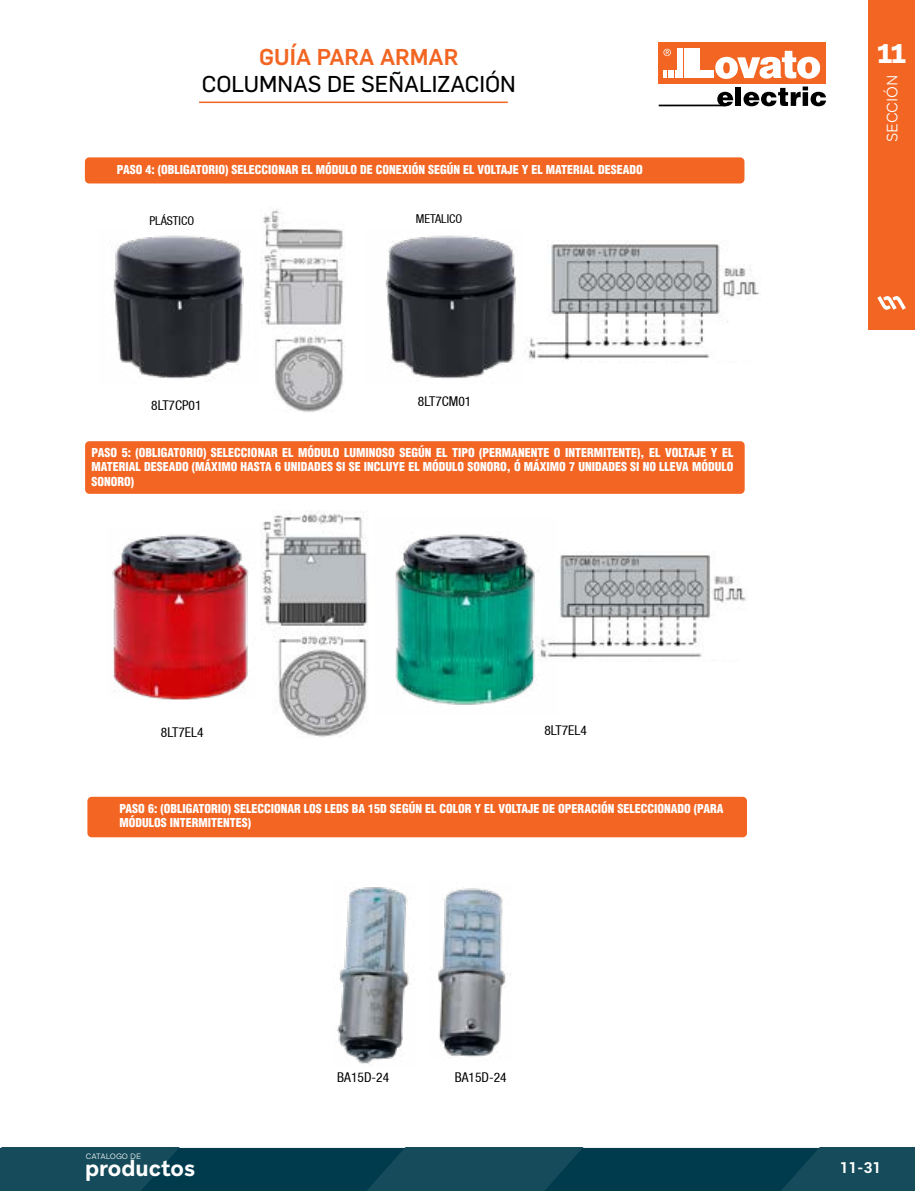
<style>
.page{position:relative;width:915px;height:1191px;background:#fff}
.page>*{position:absolute;margin:0;border:0;box-sizing:border-box;transform-origin:0 0}
.t1{font:900 27px "Aribau Grotesk";color:#fff}
.t2{font:22.5px "Flama Basic";color:#000}
.t3{font:500 22.5px "Flama";color:#f26522}
.t4{font:700 22.2px "Aribau Grotesk";color:#fff}
.t5{font:300 15px "Aribau Grotesk";color:#fff}
.t6{font:700 15px "Roboto";color:#fff}
.t7{font:condensed 13.5px "Helvetica 57";color:#000}
.t8{font:condensed 12.15px "Helvetica 57";color:#000}
.t9{font:900 condensed 12px/14.4px "Helvetica";color:#fff;text-align:justify}
.t10{font:300 7.8px "Aribau Grotesk";letter-spacing:-.005em;color:#fff}
</style>
<div class="page">
<hr style="left:199px;top:102px;width:308px;height:1px;background:#f26522">
<div style="left:658px;top:43px;width:167px;height:41px;background:#f26522"></div>
<svg style="left:717px;top:92px;width:16px;height:14px"></svg>
<div style="left:735px;top:87px;width:5px;height:19px;background:#000"></div>
<svg style="left:743px;top:87px;width:82px;height:19px"></svg>
<hr style="left:658px;top:105px;width:67px;height:1px;background:#000">
<div style="left:688px;top:49px;width:12px;height:29px;background:#fff"></div>
<div style="left:688px;top:71px;width:25px;height:7px;background:#fff"></div>
<svg style="left:663px;top:49px;width:24px;height:29px"></svg>
<svg style="left:715px;top:51px;width:105px;height:28px"></svg>
<div style="left:867px;top:0;width:47px;height:330px;background:#f26522"></div>
<svg style="left:877px;top:296px;width:28px;height:14px"></svg>
<svg style="left:0;top:1147px;width:914px;height:44px;background:#0d4555"></svg>
<img style="left:113px;top:235px;width:131px;height:144px">
<img style="left:385px;top:235px;width:131px;height:144px">
<img style="left:112px;top:534px;width:137px;height:166px">
<img style="left:438px;top:887px;width:73px;height:170px">
<img style="left:336px;top:887px;width:77px;height:177px">
<div style="left:85px;top:441px;width:659px;height:53px;background:#f26522;border-radius:4px"></div>
<div style="left:85px;top:157px;width:659px;height:26px;background:#f26522;border-radius:4px"></div>
<div style="left:87px;top:797px;width:659px;height:40px;background:#f26522;border-radius:4px"></div>
<img style="left:262px;top:209px;width:83px;height:203px">
<img style="left:525px;top:240px;width:234px;height:123px">
<img style="left:262px;top:510px;width:106px;height:227px">
<img style="left:557px;top:551px;width:189px;height:111px">
<img style="left:395px;top:534px;width:162px;height:171px">
<h2 class="t3" style="left:259px;top:40px;width:201px">GUÍA PARA ARMAR</h2>
<h1 class="t1" style="left:876px;top:36px;width:31px">11</h1>
<h2 class="t2" style="left:202px;top:68px;width:315px">COLUMNAS DE SEÑALIZACIÓN</h2>
<p class="t5" style="left:882px;top:142px;width:69px;rotate:-90deg">SECCIÓN</p>
<p class="t9" style="left:117px;top:162px;width:527px">PASO 4: (OBLIGATORIO) SELECCIONAR EL MÓDULO DE CONEXIÓN SEGÚN EL VOLTAJE Y EL MATERIAL DESEADO</p>
<p class="t8" style="left:149px;top:213px;width:46px">PLÁSTICO</p>
<p class="t7" style="left:151px;top:398px;width:52px">8LT7CP01</p>
<p class="t8" style="left:416px;top:211px;width:48px">METALICO</p>
<p class="t7" style="left:418px;top:393px;width:55px">8LT7CM01</p>
<p class="t9" style="left:91px;top:445px;width:643px">PASO 5: (OBLIGATORIO) SELECCIONAR EL MÓDULO LUMINOSO SEGÚN EL TIPO (PERMANENTE O INTERMITENTE), EL VOLTAJE Y EL MATERIAL DESEADO (MÁXIMO HASTA 6 UNIDADES SI SE INCLUYE EL MÓDULO SONORO, Ó MÁXIMO 7 UNIDADES SI NO LLEVA MÓDULO SONORO)</p>
<p class="t7" style="left:161px;top:724px;width:44px">8LT7EL4</p>
<p class="t7" style="left:544px;top:722px;width:44px">8LT7EL4</p>
<p class="t9" style="left:119px;top:801px;width:605px">PASO 6: (OBLIGATORIO) SELECCIONAR LOS LEDS BA 15D SEGÚN EL COLOR Y EL VOLTAJE DE OPERACIÓN SELECCIONADO (PARA<br>MÓDULOS INTERMITENTES)</p>
<p class="t10" style="left:86px;top:1151px;width:57px">CATALOGO DE</p>
<h3 class="t4" style="left:85px;top:1154px;width:111px">productos</h3>
<p class="t7" style="left:337px;top:1069px;width:53px">BA15D-24</p>
<p class="t7" style="left:454px;top:1069px;width:53px">BA15D-24</p>
<p class="t6" style="left:839px;top:1157px;width:42px">11-31</p>
</div>
